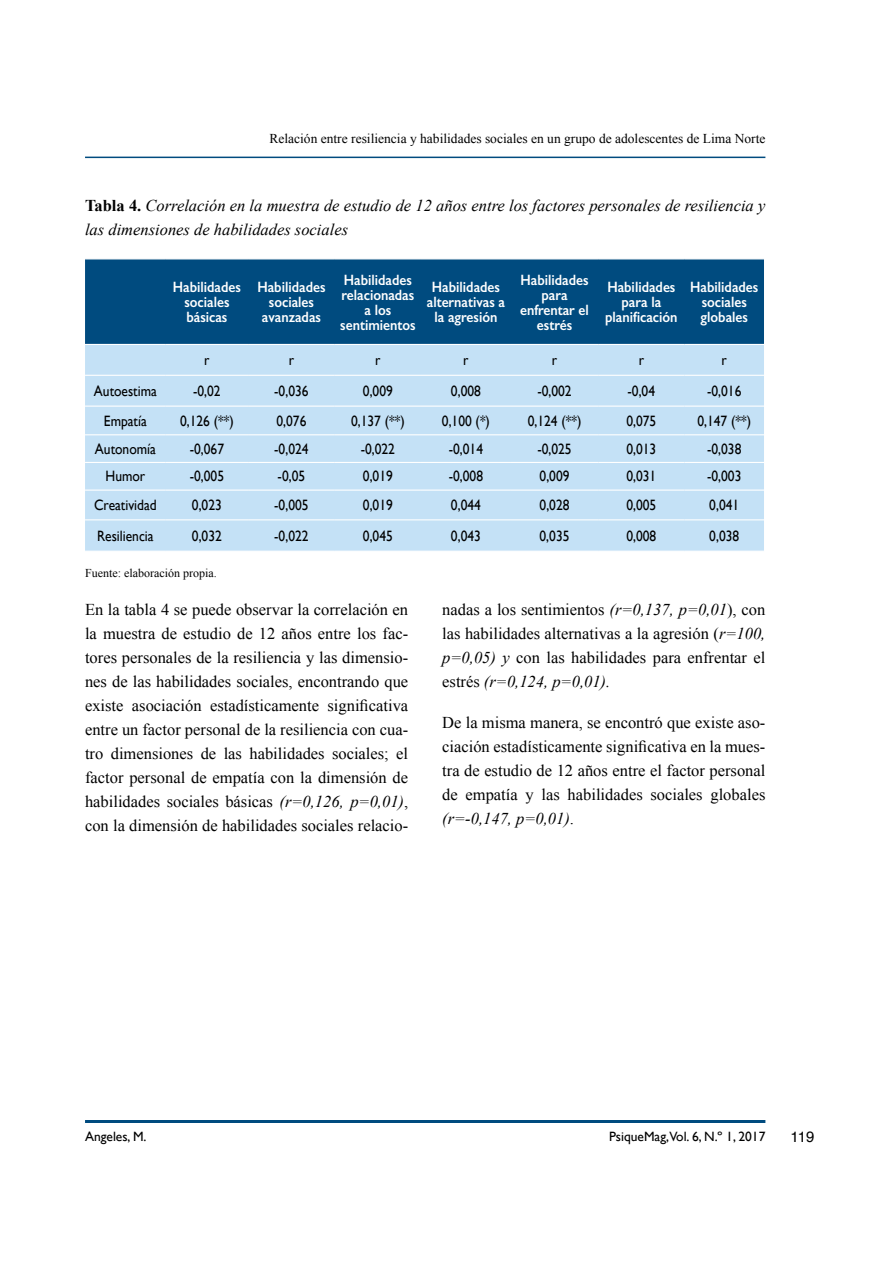
<style>
.page{position:relative;width:893px;height:1263px;background:#fff}
.page>*{position:absolute;margin:0;border:0;box-sizing:border-box;transform-origin:0 0}
.t1{font:16.5px/24px "Times New Roman";color:#000;text-align:justify}
.t2{font:italic 16.5px/24px "Times New Roman";color:#000}
.t3{font:15px "Gill Sans";color:#000;scale:.9 1}
.t4{font:600 15px/15px "Gill Sans";color:#fff;text-align:center;scale:.9 1}
.t5{font:15px "Helvetica";color:#000}
.t6{font:13.5px "Times New Roman";color:#000}
.t7{font:13.5px "Gill Sans";color:#000}
.t8{font:12px "Times New Roman";color:#000}
.s1{font-weight:700;font-style:normal}
.s2{font-style:italic}
</style>
<div class="page">
<hr style="left:85px;top:157px;width:680px;height:1px;background:#004b7f">
<hr style="left:85px;top:1120px;width:680px;height:3px;background:#004b7f">
<div style="left:85px;top:259px;width:679px;height:85px;background:#004b7f"></div>
<div style="left:85px;top:345px;width:679px;height:206px;background:#c4e1f6"></div>
<hr style="left:85px;top:375px;width:81px;height:1px;background:#fff">
<hr style="left:166px;top:375px;width:82px;height:1px;background:#fff">
<hr style="left:248px;top:375px;width:87px;height:1px;background:#fff">
<hr style="left:335px;top:375px;width:86px;height:1px;background:#fff">
<hr style="left:421px;top:375px;width:90px;height:1px;background:#fff">
<hr style="left:511px;top:375px;width:87px;height:1px;background:#fff">
<hr style="left:598px;top:375px;width:87px;height:1px;background:#fff">
<hr style="left:685px;top:375px;width:79px;height:1px;background:#fff">
<hr style="left:85px;top:406px;width:81px;height:1px;background:#fff">
<hr style="left:166px;top:406px;width:82px;height:1px;background:#fff">
<hr style="left:248px;top:406px;width:87px;height:1px;background:#fff">
<hr style="left:335px;top:406px;width:86px;height:1px;background:#fff">
<hr style="left:421px;top:406px;width:90px;height:1px;background:#fff">
<hr style="left:511px;top:406px;width:87px;height:1px;background:#fff">
<hr style="left:598px;top:406px;width:87px;height:1px;background:#fff">
<hr style="left:685px;top:406px;width:79px;height:1px;background:#fff">
<hr style="left:85px;top:434px;width:81px;height:1px;background:#fff">
<hr style="left:166px;top:434px;width:82px;height:1px;background:#fff">
<hr style="left:248px;top:434px;width:87px;height:1px;background:#fff">
<hr style="left:335px;top:434px;width:86px;height:1px;background:#fff">
<hr style="left:421px;top:434px;width:90px;height:1px;background:#fff">
<hr style="left:511px;top:434px;width:87px;height:1px;background:#fff">
<hr style="left:598px;top:434px;width:87px;height:1px;background:#fff">
<hr style="left:685px;top:434px;width:79px;height:1px;background:#fff">
<hr style="left:85px;top:462px;width:81px;height:1px;background:#fff">
<hr style="left:166px;top:462px;width:82px;height:1px;background:#fff">
<hr style="left:248px;top:462px;width:87px;height:1px;background:#fff">
<hr style="left:335px;top:462px;width:86px;height:1px;background:#fff">
<hr style="left:421px;top:462px;width:90px;height:1px;background:#fff">
<hr style="left:511px;top:462px;width:87px;height:1px;background:#fff">
<hr style="left:598px;top:462px;width:87px;height:1px;background:#fff">
<hr style="left:685px;top:462px;width:79px;height:1px;background:#fff">
<hr style="left:85px;top:489px;width:81px;height:2px;background:#fff">
<hr style="left:166px;top:489px;width:82px;height:2px;background:#fff">
<hr style="left:248px;top:489px;width:87px;height:2px;background:#fff">
<hr style="left:335px;top:489px;width:86px;height:2px;background:#fff">
<hr style="left:421px;top:489px;width:90px;height:2px;background:#fff">
<hr style="left:511px;top:489px;width:87px;height:2px;background:#fff">
<hr style="left:598px;top:489px;width:87px;height:2px;background:#fff">
<hr style="left:685px;top:489px;width:79px;height:2px;background:#fff">
<hr style="left:85px;top:519px;width:81px;height:1px;background:#fff">
<hr style="left:166px;top:519px;width:82px;height:1px;background:#fff">
<hr style="left:248px;top:519px;width:87px;height:1px;background:#fff">
<hr style="left:335px;top:519px;width:86px;height:1px;background:#fff">
<hr style="left:421px;top:519px;width:90px;height:1px;background:#fff">
<hr style="left:511px;top:519px;width:87px;height:1px;background:#fff">
<hr style="left:598px;top:519px;width:87px;height:1px;background:#fff">
<hr style="left:685px;top:519px;width:79px;height:1px;background:#fff">
<p class="t6" style="left:269px;top:129px;width:498px">Relación entre resiliencia y habilidades sociales en un grupo de adolescentes de Lima Norte</p>
<p class="t2" style="left:85px;top:193px;width:682px"><span class="s1">Tabla 4.</span> Correlación en la muestra de estudio de 12 años entre los factores personales de resiliencia y las dimensiones de habilidades sociales</p>
<p class="t4" style="left:173px;top:279px;width:77px">Habilidades sociales básicas</p>
<p class="t4" style="left:257px;top:279px;width:77px">Habilidades sociales avanzadas</p>
<p class="t4" style="left:340px;top:272px;width:85px">Habilidades relacionadas a los sentimientos</p>
<p class="t4" style="left:427px;top:279px;width:88px">Habilidades alternativas a la agresión</p>
<p class="t4" style="left:520px;top:272px;width:78px">Habilidades para enfrentar el estrés</p>
<p class="t4" style="left:605px;top:279px;width:82px">Habilidades para la planificación</p>
<p class="t4" style="left:690px;top:279px;width:77px">Habilidades sociales globales</p>
<p class="t3" style="left:204px;top:351px;width:7px">r</p>
<p class="t3" style="left:289px;top:351px;width:7px">r</p>
<p class="t3" style="left:375px;top:351px;width:7px">r</p>
<p class="t3" style="left:463px;top:351px;width:7px">r</p>
<p class="t3" style="left:552px;top:351px;width:7px">r</p>
<p class="t3" style="left:639px;top:351px;width:7px">r</p>
<p class="t3" style="left:722px;top:351px;width:7px">r</p>
<p class="t3" style="left:94px;top:382px;width:71px">Autoestima</p>
<p class="t3" style="left:193px;top:382px;width:32px">-0,02</p>
<p class="t3" style="left:274px;top:382px;width:40px">-0,036</p>
<p class="t3" style="left:363px;top:382px;width:35px">0,009</p>
<p class="t3" style="left:451px;top:382px;width:35px">0,008</p>
<p class="t3" style="left:537px;top:382px;width:40px">-0,002</p>
<p class="t3" style="left:628px;top:382px;width:32px">-0,04</p>
<p class="t3" style="left:707px;top:382px;width:40px">-0,016</p>
<p class="t3" style="left:104px;top:412px;width:49px">Empatía</p>
<p class="t3" style="left:180px;top:412px;width:61px">0,126 (**)</p>
<p class="t3" style="left:276px;top:412px;width:35px">0,076</p>
<p class="t3" style="left:351px;top:412px;width:61px">0,137 (**)</p>
<p class="t3" style="left:442px;top:412px;width:55px">0,100 (*)</p>
<p class="t3" style="left:528px;top:412px;width:61px">0,124 (**)</p>
<p class="t3" style="left:626px;top:412px;width:35px">0,075</p>
<p class="t3" style="left:697px;top:412px;width:61px">0,147 (**)</p>
<p class="t3" style="left:95px;top:440px;width:69px">Autonomía</p>
<p class="t3" style="left:190px;top:440px;width:40px">-0,067</p>
<p class="t3" style="left:274px;top:440px;width:40px">-0,024</p>
<p class="t3" style="left:361px;top:440px;width:40px">-0,022</p>
<p class="t3" style="left:449px;top:440px;width:40px">-0,014</p>
<p class="t3" style="left:537px;top:440px;width:40px">-0,025</p>
<p class="t3" style="left:626px;top:440px;width:35px">0,013</p>
<p class="t3" style="left:707px;top:440px;width:40px">-0,038</p>
<p class="t3" style="left:106px;top:468px;width:46px">Humor</p>
<p class="t3" style="left:190px;top:468px;width:40px">-0,005</p>
<p class="t3" style="left:278px;top:468px;width:32px">-0,05</p>
<p class="t3" style="left:363px;top:468px;width:35px">0,019</p>
<p class="t3" style="left:449px;top:468px;width:40px">-0,008</p>
<p class="t3" style="left:540px;top:468px;width:35px">0,009</p>
<p class="t3" style="left:626px;top:468px;width:35px">0,031</p>
<p class="t3" style="left:707px;top:468px;width:40px">-0,003</p>
<p class="t3" style="left:94px;top:496px;width:71px">Creatividad</p>
<p class="t3" style="left:192px;top:496px;width:35px">0,023</p>
<p class="t3" style="left:274px;top:496px;width:40px">-0,005</p>
<p class="t3" style="left:363px;top:496px;width:35px">0,019</p>
<p class="t3" style="left:451px;top:496px;width:35px">0,044</p>
<p class="t3" style="left:540px;top:496px;width:35px">0,028</p>
<p class="t3" style="left:626px;top:496px;width:35px">0,005</p>
<p class="t3" style="left:709px;top:496px;width:35px">0,041</p>
<p class="t3" style="left:97px;top:527px;width:64px">Resiliencia</p>
<p class="t3" style="left:192px;top:527px;width:35px">0,032</p>
<p class="t3" style="left:274px;top:527px;width:40px">-0,022</p>
<p class="t3" style="left:363px;top:527px;width:35px">0,045</p>
<p class="t3" style="left:451px;top:527px;width:35px">0,043</p>
<p class="t3" style="left:540px;top:527px;width:35px">0,035</p>
<p class="t3" style="left:626px;top:527px;width:35px">0,008</p>
<p class="t3" style="left:709px;top:527px;width:35px">0,038</p>
<p class="t8" style="left:85px;top:565px;width:133px">Fuente: elaboración propia.</p>
<p class="t1" style="left:85px;top:597px;width:325px">En la tabla 4 se puede observar la correlación en la muestra de estudio de 12 años entre los fac&shy;tores personales de la resiliencia y las dimensio&shy;nes de las habilidades sociales, encontrando que existe asociación estadísticamente significativa entre un factor personal de la resiliencia con cua&shy;tro dimensiones de las habilidades sociales; el factor personal de empatía con la dimensión de habilidades sociales básicas <span class="s2">(r=0,126, p=0,01)</span>, con la dimensión de habilidades sociales relacio-</p>
<p class="t1" style="left:442px;top:598px;width:325px">nadas a los sentimientos <span class="s2">(r=0,137, p=0,01</span>), con las habilidades alternativas a la agresión (<span class="s2">r=100, p=0,05) y</span> con las habilidades para enfrentar el estrés <span class="s2">(r=0,124, p=0,01).</span></p>
<p class="t1" style="left:442px;top:711px;width:325px">De la misma manera, se encontró que existe aso&shy;ciación estadísticamente significativa en la mues&shy;tra de estudio de 12 años entre el factor personal de empatía y las habilidades sociales globales <span class="s2">(r=-0,147, p=0,01)</span>.</p>
<p class="t7" style="left:85px;top:1128px;width:63px">Angeles, M.</p>
<p class="t7" style="left:609px;top:1128px;width:158px">PsiqueMag,Vol. 6, N.º 1, 2017</p>
<p class="t5" style="left:791px;top:1125px;width:25px">119</p>
</div>
